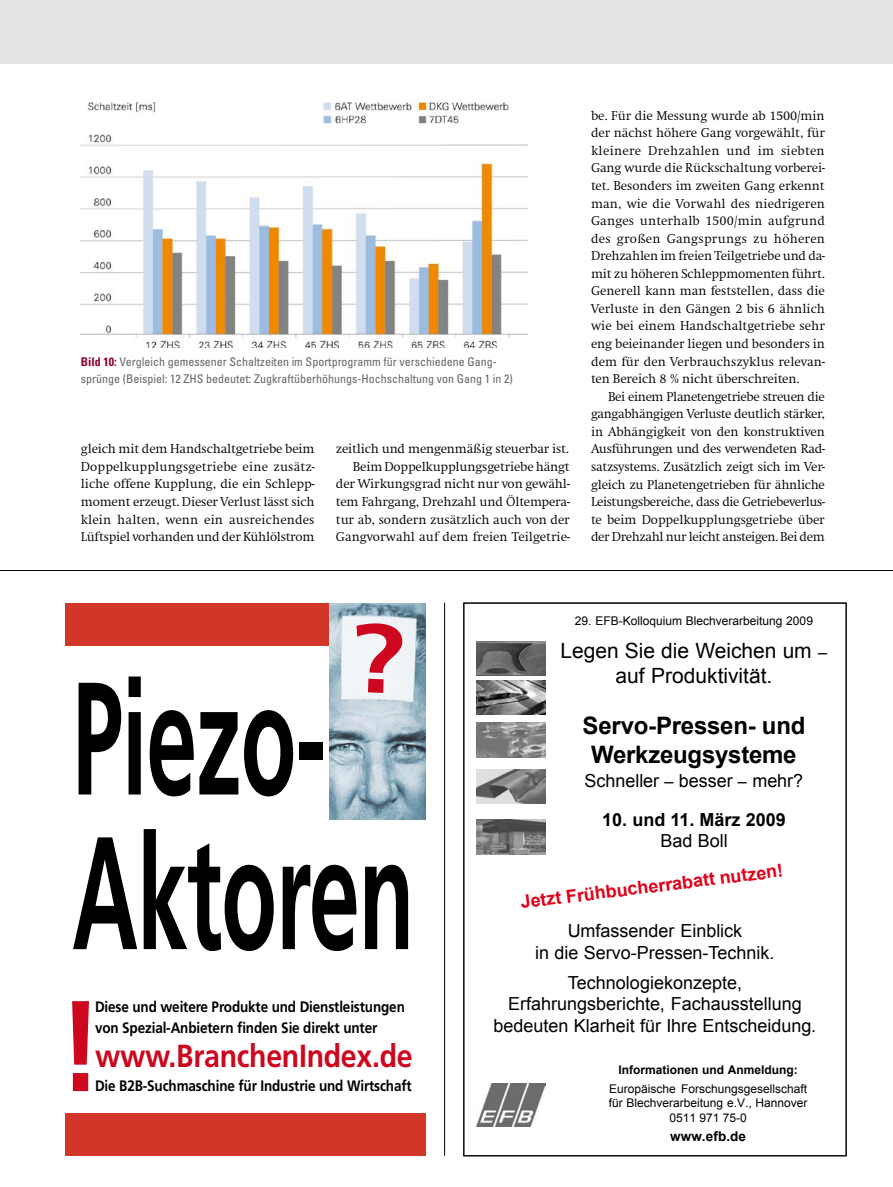
<style>
.page{position:relative;width:893px;height:1187px;background:#fff}
.page>*{position:absolute;margin:0;border:0;box-sizing:border-box;transform-origin:0 0}
.t1{font:700 159.9px/154.5px "Frutiger LT Std";letter-spacing:-.01em;color:#000;scale:.57 1}
.t2{font:700 128.7px "Frutiger LT Std";color:#cc071e;scale:.85 1}
.t3{font:700 31.95px "Frutiger LT Std";letter-spacing:-.01em;color:#cc071e;scale:.89 1}
.t4{font:700 24px/28.8px "Arial";letter-spacing:-.01em;color:#000;text-align:center}
.t5{font:21px/25.2px "Arial";color:#000;text-align:center}
.t6{font:18px/21.6px "Arial";color:#000;text-align:center}
.t7{font:700 18px "Arial";color:#e2001a}
.t8{font:700 18px "Arial";color:#000}
.t9{font:700 15.15px/21px "Frutiger LT Std";letter-spacing:-.01em;color:#000;scale:.89 1}
.t10{font:700 13.5px "Arial";letter-spacing:.01em;color:#000}
.t11{font:300 13.05px/17.5px "Swift LT Pro";letter-spacing:-.01em;color:#000;text-align:justify}
.t12{font:condensed 12px/17.5px "Univers LT Std";color:#646567}
.t13{font:12px/14.4px "Arial";color:#000;text-align:center}
.t14{font:700 12px "Arial";color:#000}
.s1{font-weight:700;color:#8c0034}
.s2{font-size:16.5px}
</style>
<div class="page">
<div style="left:0;top:0;width:893px;height:64px;background:#e3e4e4"></div>
<img style="left:81px;top:102px;width:446px;height:246px">
<div style="left:65px;top:1113px;width:360px;height:42px;background:#d13629"></div>
<div style="left:65px;top:603px;width:360px;height:43px;background:#d13629"></div>
<img style="left:329px;top:603px;width:96px;height:216px">
<hr style="left:0;top:570px;width:893px;height:1px;background:#000">
<img style="left:476px;top:641px;width:70px;height:34px">
<img style="left:476px;top:680px;width:70px;height:34px">
<img style="left:476px;top:722px;width:70px;height:35px">
<img style="left:476px;top:769px;width:70px;height:34px">
<img style="left:476px;top:819px;width:70px;height:35px">
<img style="left:476px;top:1083px;width:70px;height:42px">
<hr style="left:444px;top:602px;width:1px;height:553px;background:#000">
<div style="left:354px;top:622px;width:49px;height:71px;background:#f1f5f8"></div>
<p class="t12" style="left:81px;top:353px;width:433px"><span class="s1">Bild 10:</span> Vergleich gemessener Schaltzeiten im Sportprogramm für verschiedene Gang&shy;sprünge (Beispiel: 12 ZHS bedeutet: Zugkraftüberhöhungs-Hochschaltung von Gang 1 in 2)</p>
<p class="t11" style="left:81px;top:441px;width:235px">gleich mit dem Handschaltgetriebe beim Doppelkupplungsgetriebe eine zusätz&shy;liche offene Kupplung, die ein Schlepp&shy;moment erzeugt. Dieser Verlust lässt sich klein halten, wenn ein ausreichendes Lüftspiel vorhanden und der Kühlölstrom</p>
<p class="t11" style="left:336px;top:441px;width:235px;text-align:right">zeitlich und mengenmäßig steuerbar ist.<br>Beim Doppelkupplungsgetriebe hängt der Wirkungsgrad nicht nur von gewähl&shy;tem Fahrgang, Drehzahl und Öltempera&shy;tur ab, sondern zusätzlich auch von der Gangvorwahl auf dem freien Teilgetrie-</p>
<p class="t11" style="left:591px;top:108px;width:235px">be. Für die Messung wurde ab 1500/min der nächst höhere Gang vorgewählt, für kleinere Drehzahlen und im siebten Gang wurde die Rückschaltung vorberei&shy;tet. Besonders im zweiten Gang erkennt man, wie die Vorwahl des niedrigeren Ganges unterhalb 1500/min aufgrund des großen Gangsprungs zu höheren Drehzahlen im freien Teilgetriebe und da&shy;mit zu höheren Schleppmomenten führt.<br>Generell kann man feststellen, dass die Verluste in den Gängen 2 bis 6 ähnlich wie bei einem Handschaltgetriebe sehr eng beieinander liegen und besonders in dem für den Verbrauchszyklus relevan&shy;ten Bereich 8 % nicht überschreiten.</p>
<p class="t11" style="left:591px;top:388px;width:235px;text-indent:17px">Bei einem Planetengetriebe streuen die gangabhängigen Verluste deutlich stärker, in Abhängigkeit von den konstruktiven Ausführungen und des verwendeten Rad&shy;satzsystems. Zusätzlich zeigt sich im Ver&shy;gleich zu Planetengetrieben für ähnliche Leistungsbereiche, dass die Getriebeverlus&shy;te beim Doppelkupplungsgetriebe über der Drehzahl nur leicht ansteigen. Bei dem</p>
<h1 class="t1" style="left:72px;top:673px;width:602px">Piezo-<br>Aktoren</h1>
<p class="t9" style="left:95px;top:997px;width:350px">Diese und weitere Produkte und Dienstleistungen von Spezial-Anbietern finden Sie direkt unter</p>
<h3 class="t3" style="left:95px;top:1043px;width:358px">www.BranchenIndex.de</h3>
<h2 class="t2" style="left:59px;top:994px;width:52px">!</h2>
<p class="t9" style="left:95px;top:1075px;width:357px">Die B2B-Suchmaschine für Industrie und Wirtschaft</p>
<p class="t13" style="left:575px;top:613px;width:240px">29. EFB-Kolloquium Blechverarbeitung 2009</p>
<h3 class="t5" style="left:560px;top:638px;width:268px">Legen Sie die Weichen um <span class="s2">– </span>auf Produktivität.</h3>
<h3 class="t4" style="left:583px;top:711px;width:224px">Servo-Pressen- und<br>Werkzeugsysteme</h3>
<h3 class="t6" style="left:584px;top:769px;width:220px">Schneller <span class="s2">–</span> besser <span class="s2">–</span> mehr?</h3>
<h3 class="t8" style="left:602px;top:809px;width:185px">10. und 11. März 2009</h3>
<h3 class="t6" style="left:660px;top:830px;width:69px">Bad Boll</h3>
<h3 class="t7" style="left:519px;top:892px;width:266px;rotate:-7deg">Jetzt Frühbucherrabatt nutzen!</h3>
<h3 class="t6" style="left:535px;top:919px;width:241px">Umfassender Einblick<br>in die Servo-Pressen-Technik.</h3>
<h3 class="t6" style="left:493px;top:971px;width:324px">Technologiekonzepte,<br>Erfahrungsberichte, Fachausstellung bedeuten Klarheit für Ihre Entscheidung.</h3>
<p class="t14" style="left:619px;top:1062px;width:181px">Informationen und Anmeldung:</p>
<p class="t13" style="left:609px;top:1081px;width:200px">Europäische Forschungsgesellschaft für Blechverarbeitung e.V., Hannover<br>0511 971 75-0</p>
<p class="t10" style="left:670px;top:1128px;width:78px">www.efb.de</p>
</div>
